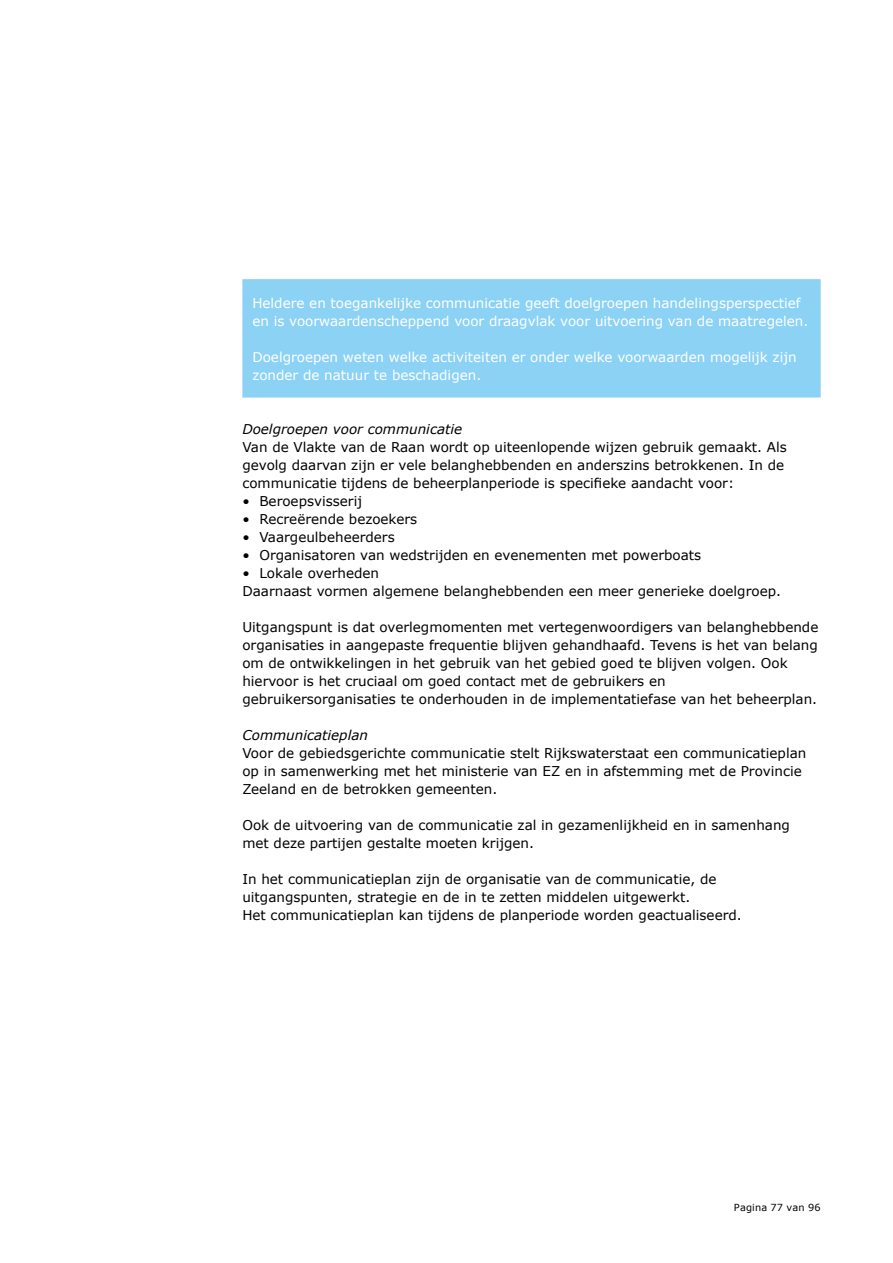
<style>
.page{position:relative;width:893px;height:1263px;background:#fff}
.page>*{position:absolute;margin:0;border:0;box-sizing:border-box;transform-origin:0 0}
.t1{font:13.5px/18px "Verdana";color:#000}
.t2{font:13.5px/18px "Verdana";color:#fff}
.t3{font:italic 13.5px "Verdana";color:#000}
.t4{font:9.75px "Verdana";letter-spacing:.015em;color:#000}
</style>
<div class="page">
<div style="left:242px;top:279px;width:579px;height:119px;background:#8cd2f4"></div>
<p class="t2" style="left:252px;top:294px;width:557px">Heldere en toegankelijke communicatie geeft doelgroepen handelingsperspectief en is voorwaardenscheppend voor draagvlak voor uitvoering van de maatregelen.</p>
<p class="t2" style="left:252px;top:348px;width:546px">Doelgroepen weten welke activiteiten er onder welke voorwaarden mogelijk zijn zonder de natuur te beschadigen.</p>
<p class="t3" style="left:242px;top:420px;width:221px">Doelgroepen voor communicatie</p>
<p class="t1" style="left:242px;top:438px;width:546px">Van de Vlakte van de Raan wordt op uiteenlopende wijzen gebruik gemaakt. Als gevolg daarvan zijn er vele belanghebbenden en anderszins betrokkenen. In de communicatie tijdens de beheerplanperiode is specifieke aandacht voor:</p>
<p class="t1" style="left:242px;top:492px;width:121px">• Beroepsvisserij</p>
<p class="t1" style="left:242px;top:510px;width:176px">• Recreërende bezoekers</p>
<p class="t1" style="left:242px;top:528px;width:154px">• Vaargeulbeheerders</p>
<p class="t1" style="left:242px;top:546px;width:460px">• Organisatoren van wedstrijden en evenementen met powerboats</p>
<p class="t1" style="left:242px;top:564px;width:540px">• Lokale overheden<br>Daarnaast vormen algemene belanghebbenden een meer generieke doelgroep.</p>
<p class="t1" style="left:242px;top:618px;width:577px">Uitgangspunt is dat overlegmomenten met vertegenwoordigers van belanghebbende organisaties in aangepaste frequentie blijven gehandhaafd. Tevens is het van belang om de ontwikkelingen in het gebruik van het gebied goed te blijven volgen. Ook hiervoor is het cruciaal om goed contact met de gebruikers en gebruikersorganisaties te onderhouden in de implementatiefase van het beheerplan.</p>
<p class="t3" style="left:242px;top:726px;width:127px">Communicatieplan</p>
<p class="t1" style="left:242px;top:744px;width:565px">Voor de gebiedsgerichte communicatie stelt Rijkswaterstaat een communicatieplan op in samenwerking met het ministerie van EZ en in afstemming met de Provincie<br>Zeeland en de betrokken gemeenten.</p>
<p class="t1" style="left:242px;top:816px;width:549px">Ook de uitvoering van de communicatie zal in gezamenlijkheid en in samenhang met deze partijen gestalte moeten krijgen.</p>
<p class="t1" style="left:242px;top:870px;width:501px">In het communicatieplan zijn de organisatie van de communicatie, de uitgangspunten, strategie en de in te zetten middelen uitgewerkt.<br>Het communicatieplan kan tijdens de planperiode worden geactualiseerd.</p>
<p class="t4" style="left:734px;top:1201px;width:88px">Pagina 77 van 96</p>
</div>
